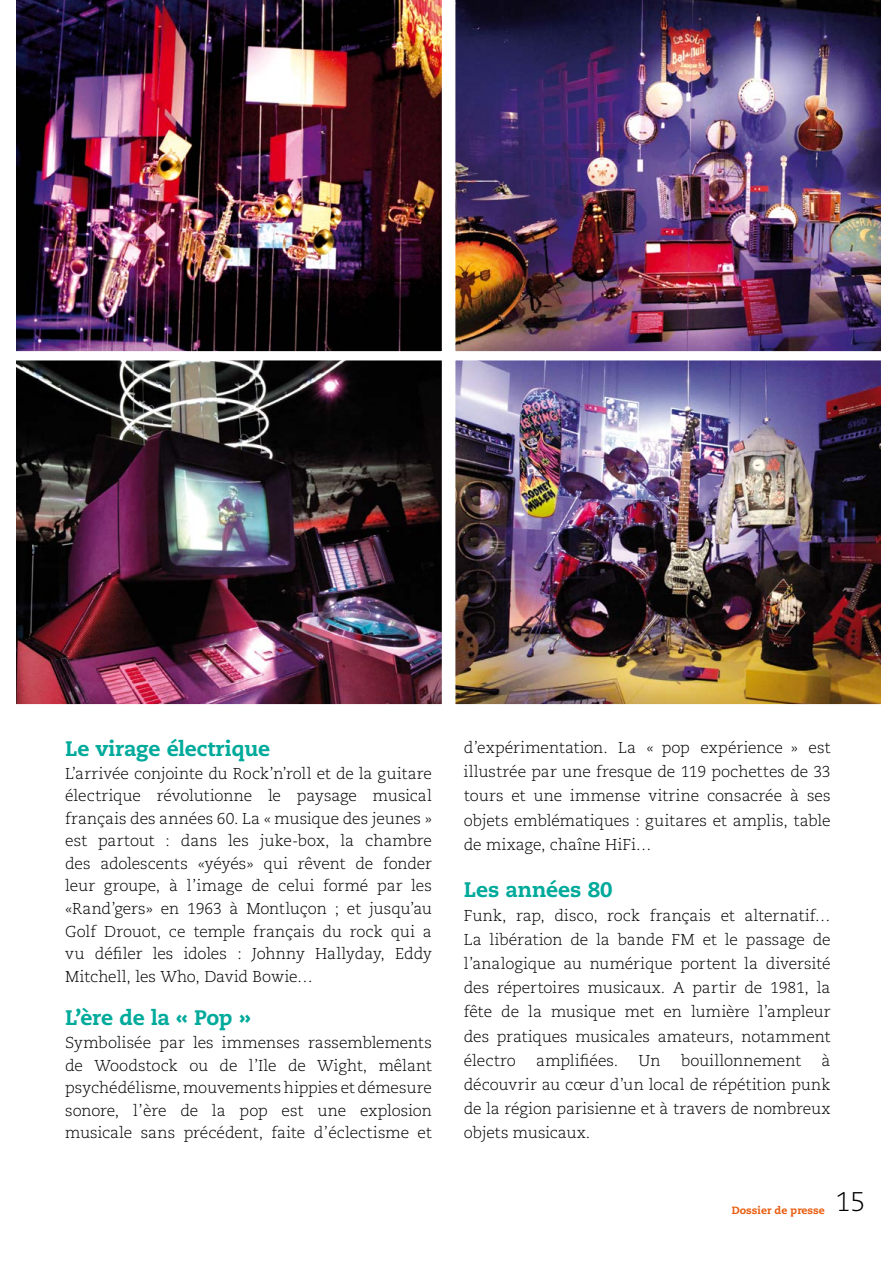
<style>
.page{position:relative;width:893px;height:1263px;background:#fff}
.page>*{position:absolute;margin:0;border:0;box-sizing:border-box;transform-origin:0 0}
.t1{font:300 27px "Caecilia LT Std";color:#000}
.t2{font:800 21px "Caecilia LT Std";letter-spacing:-.005em;color:#00aa9b}
.t3{font:300 15.75px/22.5px "Caecilia LT Std";letter-spacing:-.005em;color:#000;text-align:justify}
.t4{font:800 10.5px "Caecilia LT Std";color:#e95d0f}
</style>
<div class="page">
<img style="left:16px;top:0;width:426px;height:352px">
<img style="left:455px;top:0;width:426px;height:352px">
<img style="left:16px;top:362px;width:424px;height:340px">
<div style="left:0;top:353px;width:449px;height:358px;border:8px solid #fff"></div>
<img style="left:448px;top:353px;width:433px;height:358px">
<div style="left:0;top:0;width:15px;height:747px;background:#fff"></div>
<p class="t2" style="left:65px;top:735px;width:207px">Le virage électrique</p>
<p class="t3" style="left:65px;top:762px;width:368px">L’arrivée conjointe du Rock’n’roll et de la guitare électrique révolutionne le paysage musical français des années 60. La « musique des jeunes » est partout : dans les juke-box, la chambre des adolescents «yéyés» qui rêvent de fonder leur groupe, à l’image de celui formé par les «Rand’gers» en 1963 à Montluçon ; et jusqu’au Golf Drouot, ce temple français du rock qui a vu défiler les idoles : Johnny Hallyday, Eddy Mitchell, les Who, David Bowie…</p>
<p class="t2" style="left:65px;top:1005px;width:187px">L’ère de la « Pop »</p>
<p class="t3" style="left:65px;top:1032px;width:368px">Symbolisée par les immenses rassemblements de Woodstock ou de l’Ile de Wight, mêlant psychédélisme, mouvements hippies et démesure sonore, l’ère de la pop est une explosion musicale sans précédent, faite d’éclectisme et</p>
<p class="t3" style="left:464px;top:736px;width:368px;line-height:24.2px">d’expérimentation. La « pop expérience » est illustrée par une fresque de 119 pochettes de 33 tours et une immense vitrine consacrée à ses objets emblématiques : guitares et amplis, table de mixage, chaîne HiFi…</p>
<p class="t2" style="left:464px;top:876px;width:150px">Les années 80</p>
<p class="t3" style="left:464px;top:903px;width:368px;line-height:24.2px">Funk, rap, disco, rock français et alternatif… La libération de la bande FM et le passage de l’analogique au numérique portent la diversité des répertoires musicaux. A partir de 1981, la fête de la musique met en lumière l’ampleur des pratiques musicales amateurs, notamment électro</p>
<p class="t3" style="left:464px;top:1048px;width:368px;line-height:24.2px;text-indent:358px">à découvrir au cœur d’un local de répétition punk de la région parisienne et à travers de nombreux objets musicaux.</p>
<p class="t3" style="left:536px;top:1049px;width:83px">amplifiées.</p>
<p class="t3" style="left:639px;top:1049px;width:23px">Un</p>
<p class="t3" style="left:681px;top:1049px;width:122px">bouillonnement</p>
<p class="t4" style="left:732px;top:1203px;width:95px">Dossier de presse</p>
<p class="t1" style="left:836px;top:1186px;width:32px">15</p>
</div>
